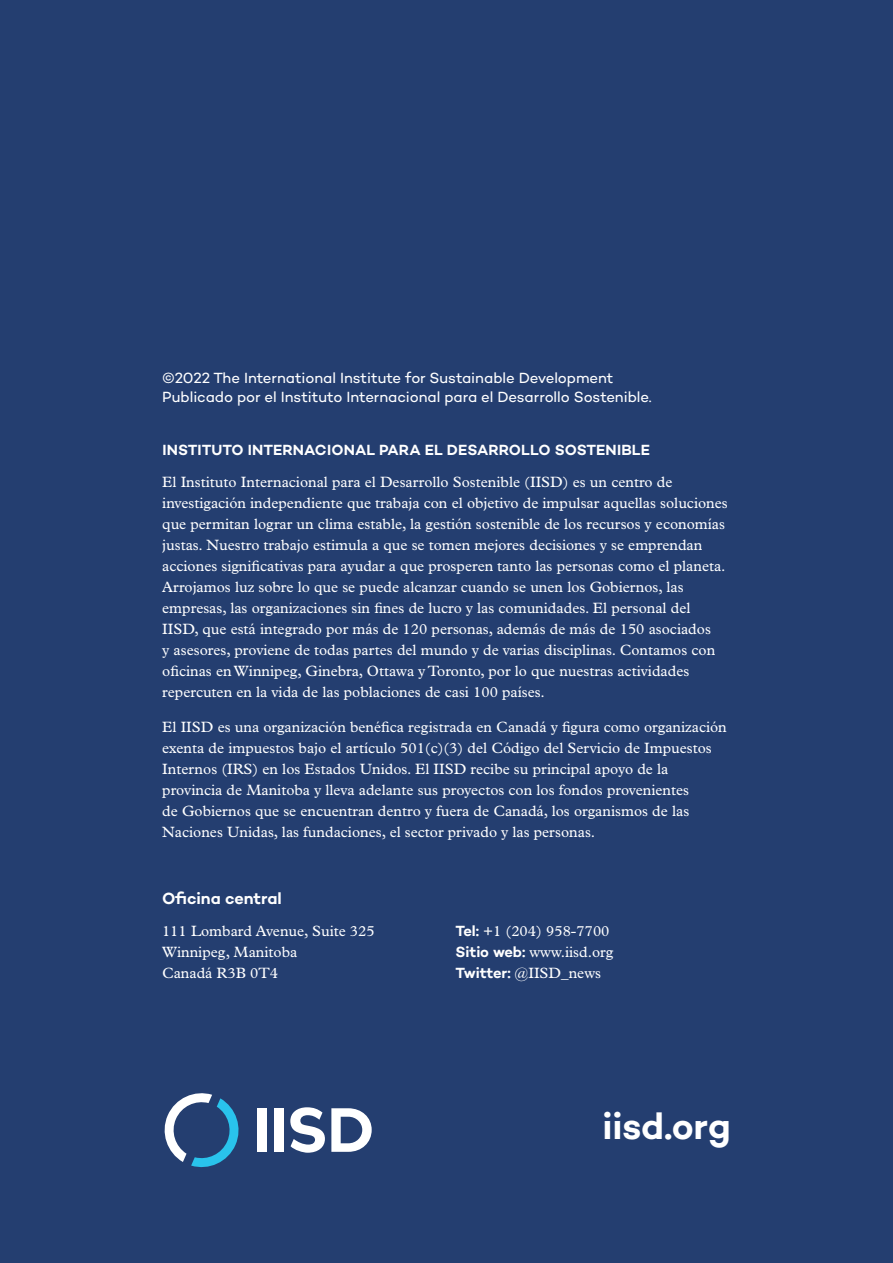
<style>
.page{position:relative;width:893px;height:1263px;background:#243e70}
.page>*{position:absolute;margin:0;border:0;box-sizing:border-box;transform-origin:0 0}
.t1{font:600 37.5px "Campton";letter-spacing:-.01em;color:#fff}
.t2{font:600 16.5px "Campton";letter-spacing:-.005em;color:#fff}
.t3{font:15px/21px "Plantin MT Pro";color:#fff}
.t4{font:15px/19.5px "Campton";letter-spacing:-.005em;color:#fff}
.t5{font:600 15px "Campton";letter-spacing:.01em;color:#fff}
.s1{font-family:"Campton";font-weight:600}
</style>
<div class="page">
<svg style="left:164px;top:1093px;width:75px;height:75px"></svg>
<svg style="left:290px;top:1107px;width:35px;height:46px"></svg>
<div style="left:257px;top:1108px;width:9px;height:44px;background:#fff"></div>
<div style="left:274px;top:1108px;width:9px;height:44px;background:#fff"></div>
<svg style="left:331px;top:1108px;width:41px;height:44px"></svg>
<p class="t4" style="left:162px;top:367px;width:491px">©2022 The International Institute for Sustainable Development<br>Publicado por el Instituto Internacional para el Desarrollo Sostenible.</p>
<p class="t5" style="left:162px;top:441px;width:489px">INSTITUTO INTERNACIONAL PARA EL DESARROLLO SOSTENIBLE</p>
<p class="t3" style="left:162px;top:472px;width:567px">El Instituto Internacional para el Desarrollo Sostenible (IISD) es un centro de investigación independiente que trabaja con el objetivo de impulsar aquellas soluciones que permitan lograr un clima estable, la gestión sostenible de los recursos y economías justas. Nuestro trabajo estimula a que se tomen mejores decisiones y se emprendan acciones significativas para ayudar a que prosperen tanto las personas como el planeta.<br>Arrojamos luz sobre lo que se puede alcanzar cuando se unen los Gobiernos, las empresas, las organizaciones sin fines de lucro y las comunidades. El personal del IISD, que está integrado por más de 120 personas, además de más de 150 asociados<br>y asesores, proviene de todas partes del mundo y de varias disciplinas. Contamos con oficinas en Winnipeg, Ginebra, Ottawa y Toronto, por lo que nuestras actividades repercuten en la vida de las poblaciones de casi 100 países.</p>
<p class="t3" style="left:162px;top:716px;width:566px">El IISD es una organización benéfica registrada en Canadá y figura como organización exenta de impuestos bajo el artículo 501(c)(3) del Código del Servicio de Impuestos Internos (IRS) en los Estados Unidos. El IISD recibe su principal apoyo de la provincia de Manitoba y lleva adelante sus proyectos con los fondos provenientes<br>de Gobiernos que se encuentran dentro y fuera de Canadá, los organismos de las Naciones Unidas, las fundaciones, el sector privado y las personas.</p>
<p class="t2" style="left:162px;top:888px;width:121px">Oficina central</p>
<p class="t3" style="left:162px;top:920px;width:214px">111 Lombard Avenue, Suite 325<br>Winnipeg, Manitoba<br>Canadá R3B 0T4</p>
<p class="t3" style="left:455px;top:920px;width:159px"><span class="s1">Tel:</span> +1 (204) 958-7700<br><span class="s1">Sitio web:</span> www.iisd.org<br><span class="s1">Twitter:</span> @IISD_news</p>
<h1 class="t1" style="left:602px;top:1102px;width:130px">iisd.org</h1>
</div>
